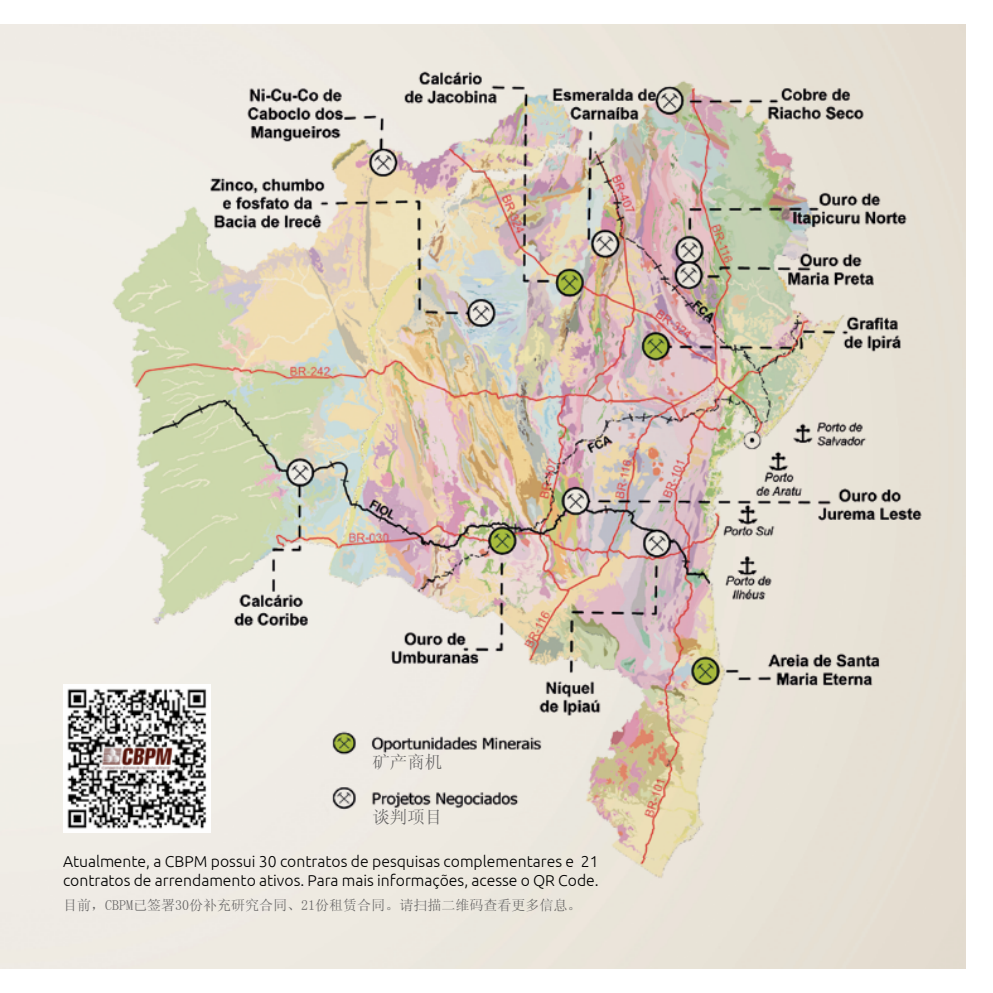
<style>
.page{position:relative;width:993px;height:993px;background:#fff}
.page>*{position:absolute;margin:0;border:0;box-sizing:border-box;transform-origin:0 0}
.t1{font:17.5px "Sim Sun";color:#646363}
.t2{font:300 15.75px/18.9px "Ubuntu";color:#000}
.t3{font:14px "Sim Sun";color:#646363}
</style>
<div class="page">
<img style="left:67px;top:688px;width:39px;height:141px">
<img style="left:106px;top:63px;width:840px;height:822px">
<p class="t1" style="left:372px;top:753px;width:71px">矿产商机</p>
<p class="t1" style="left:372px;top:808px;width:71px">谈判项目</p>
<p class="t2" style="left:63px;top:851px;width:537px">Atualmente, a CBPM possui 30 contratos de pesquisas complementares e 21 contratos de arrendamento ativos. Para mais informações, acesse o QR Code.</p>
<p class="t3" style="left:63px;top:898px;width:519px">目前，CBPM已签署30份补充研究合同、21份租赁合同。请扫描二维码查看更多信息。</p>
</div>
